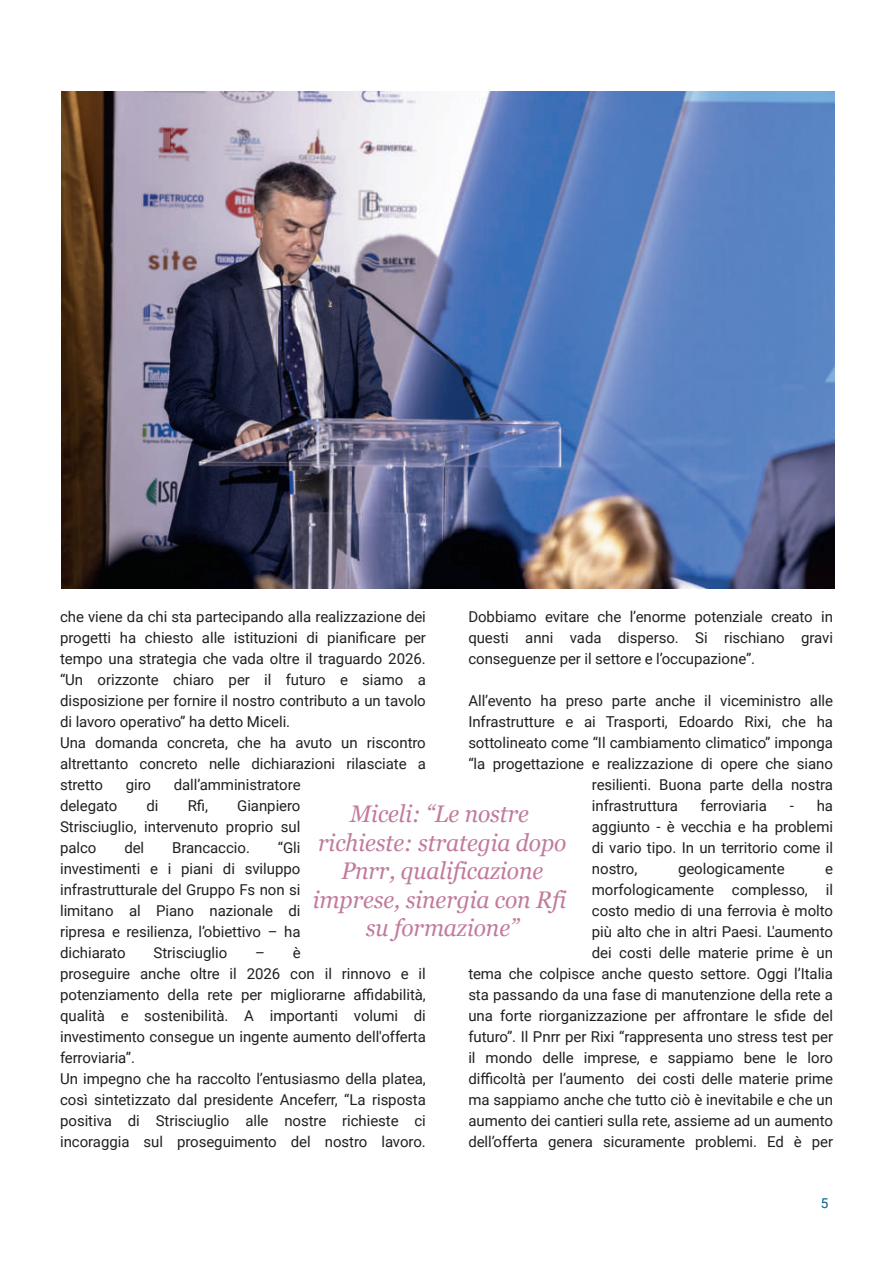
<style>
.page{position:relative;width:893px;height:1263px;background:#fff}
.page>*{position:absolute;margin:0;border:0;box-sizing:border-box;transform-origin:0 0}
.t1{font:italic 24px/28.5px "Georgia";letter-spacing:-.005em;color:#c17b9d;text-align:center;scale:.95 1}
.t2{font:15px/21px "Roboto";letter-spacing:-.005em;color:#231f20;text-align:justify}
.t3{font:13.5px "Roboto";color:#015c8d}
</style>
<div class="page">
<img style="left:62px;top:91px;width:772px;height:498px">
<p class="t2" style="left:60px;top:606px;width:367px;text-align:left">che viene da chi sta partecipando alla realizzazione dei progetti ha chiesto alle istituzioni di pianificare per tempo una strategia che vada oltre il traguardo 2026. “Un orizzonte chiaro per il futuro e siamo a disposizione per fornire il nostro contributo a un tavolo di lavoro operativo” ha detto Miceli.<br>Una domanda concreta, che ha avuto un riscontro altrettanto concreto nelle dichiarazioni rilasciate a stretto</p>
<p class="t2" style="left:468px;top:606px;width:366px">Dobbiamo evitare che l’enorme potenziale creato in questi anni vada disperso. Si rischiano gravi conseguenze per il settore e l’occupazione”.</p>
<p class="t2" style="left:468px;top:690px;width:366px">All’evento ha preso parte anche il viceministro alle</p>
<p class="t2" style="left:468px;top:711px;width:366px">Infrastrutture e ai Trasporti, Edoardo Rixi, che ha</p>
<p class="t2" style="left:468px;top:732px;width:366px">sottolineato come “Il cambiamento climatico” imponga</p>
<p class="t2" style="left:468px;top:753px;width:366px">“la progettazione e realizzazione di opere che siano</p>
<p class="t2" style="left:592px;top:774px;width:243px">resilienti. Buona parte della nostra</p>
<p class="t2" style="left:592px;top:795px;width:87px">infrastruttura</p>
<p class="t2" style="left:701px;top:795px;width:68px">ferroviaria</p>
<p class="t2" style="left:126px;top:774px;width:27px">giro</p>
<p class="t2" style="left:174px;top:774px;width:128px">dall’amministratore</p>
<p class="t2" style="left:60px;top:795px;width:59px">delegato</p>
<p class="t2" style="left:147px;top:795px;width:14px">di</p>
<p class="t2" style="left:188px;top:795px;width:22px">Rfi,</p>
<p class="t2" style="left:592px;top:795px;width:243px;text-indent:198px">- ha aggiunto - è vecchia e ha problemi di vario tipo. In un territorio come il nostro,</p>
<p class="t2" style="left:60px;top:795px;width:242px;text-indent:177px">Gianpiero Strisciuglio, intervenuto proprio sul palco</p>
<h1 class="t1" style="left:313px;top:799px;width:268px">Miceli: “Le nostre richieste: strategia dopo<br>Pnrr, qualificazione imprese, sinergia con Rfi su formazione”</h1>
<p class="t2" style="left:60px;top:837px;width:242px;text-indent:218px">“Gli investimenti e i piani di sviluppo infrastrutturale del Gruppo Fs non si limitano al Piano nazionale di ripresa e resilienza, l’obiettivo – ha dichiarato</p>
<p class="t2" style="left:124px;top:837px;width:21px">del</p>
<p class="t2" style="left:172px;top:837px;width:79px">Brancaccio.</p>
<p class="t2" style="left:678px;top:858px;width:108px">geologicamente</p>
<p class="t2" style="left:468px;top:858px;width:366px;text-align:right">e<br>morfologicamente complesso, il<br>costo medio di una ferrovia è molto<br>più alto che in altri Paesi. L'aumento<br>dei costi delle materie prime è un<br>tema che colpisce anche questo settore. Oggi l’Italia sta passando da una fase di manutenzione della rete a una forte riorganizzazione per affrontare le sfide del futuro”. Il Pnrr per Rixi “rappresenta uno stress test per il mondo delle imprese, e sappiamo bene le loro difficoltà per l’aumento dei costi delle materie prime ma sappiamo anche che tutto ciò è inevitabile e che un aumento dei cantieri sulla rete, assieme ad un aumento dell’offerta genera sicuramente problemi. Ed è per</p>
<p class="t2" style="left:60px;top:942px;width:367px;text-align:left;text-indent:195px">– è<br>proseguire anche oltre il 2026 con il rinnovo e il potenziamento della rete per migliorarne affidabilità, qualità e sostenibilità. A importanti volumi di investimento consegue un ingente aumento dell'offerta ferroviaria”.<br>Un impegno che ha raccolto l’entusiasmo della platea, così sintetizzato dal presidente Anceferr, “La risposta positiva di Strisciuglio alle nostre richieste ci incoraggia sul proseguimento del nostro lavoro.</p>
<p class="t2" style="left:154px;top:942px;width:75px">Strisciuglio</p>
<p class="t3" style="left:821px;top:1196px;width:9px">5</p>
</div>
